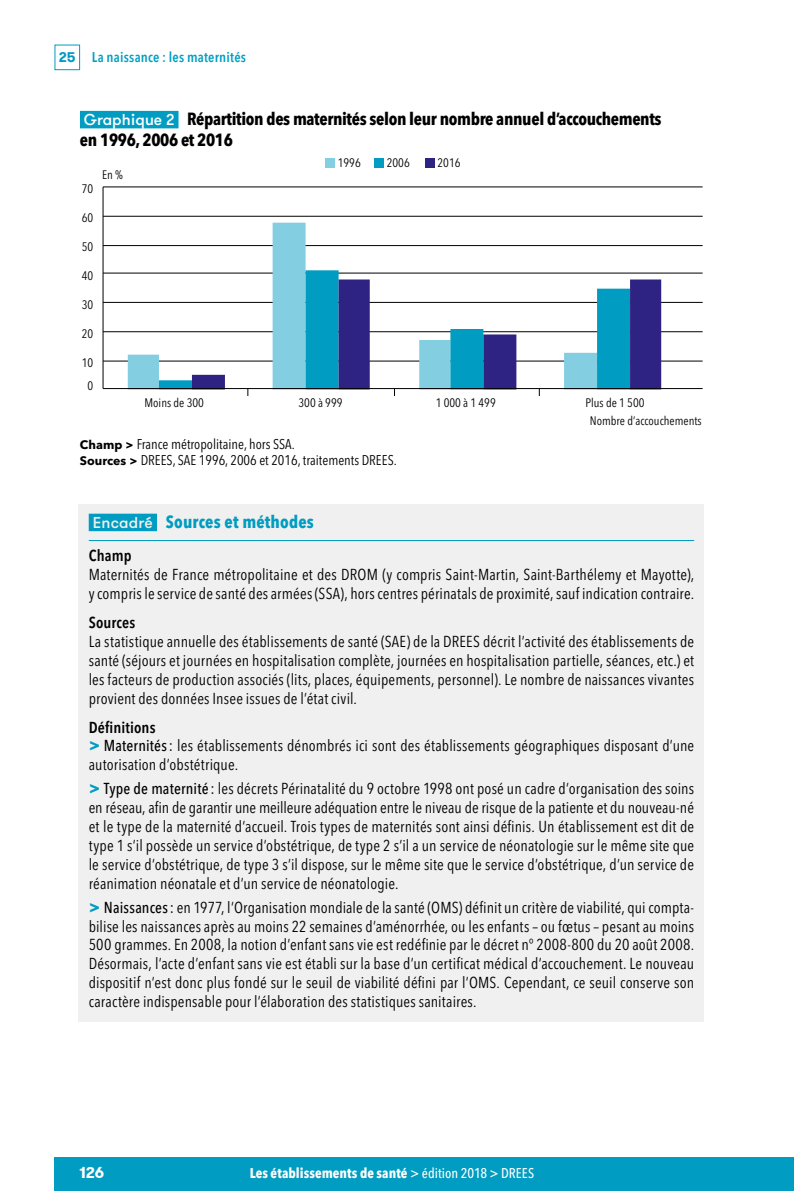
<style>
.page{position:relative;width:794px;height:1191px;background:#fff}
.page>*{position:absolute;margin:0;border:0;box-sizing:border-box;transform-origin:0 0}
.HT_titre{font:700 condensed 17.5px/21px "Avenir Next LT Pro";letter-spacing:-.02em;color:#000}
.ENC_titre{font:700 condensed 17.5px "Avenir Next LT Pro";letter-spacing:.01em;color:#009cc1}
.ENC_texte{font:condensed 15.75px/18.9px "Avenir Next LT Pro";letter-spacing:.01em;color:#000;text-align:justify}
.ENC_inter{font:600 condensed 15.75px "Avenir Next LT Pro";letter-spacing:.01em;color:#000}
.t1{font:700 15.75px "GT Walsheim";color:#fff}
.HT_notes_champ_lectu{font:condensed 14px "Avenir Next LT Pro";color:#000}
.t2{font:700 condensed 14px "Avenir Next LT Pro";letter-spacing:.005em;color:#fff}
.t3{font:600 condensed 14px "Avenir Next LT Pro";letter-spacing:.015em;color:#00a0c4}
.t4{font:condensed 12.25px/24px "Avenir Next LT Pro";color:#020203;text-align:center}
.s1{font-family:"GT Walsheim Pro Trial";font-weight:700;font-stretch:normal;color:#009cc1}
.s2{font-family:"GT Walsheim";font-weight:500;font-stretch:normal;font-size:15.75px;color:#fff}
.s3{font-weight:700;font-stretch:normal;font-size:12.25px}
.s4{font-family:"GT Walsheim";font-weight:500;font-stretch:normal;font-size:15.75px;color:#f0f0f0}
.s5{font-weight:700;font-stretch:normal;font-size:17.5px;color:#009cc1}
.s6{font-weight:500}
</style>
<div class="page">
<div style="left:55px;top:45px;width:25px;height:25px;border:1px solid #009cc1"></div>
<div style="left:55px;top:1157px;width:739px;height:34px;background:#009cc1"></div>
<div style="left:80px;top:111px;width:98px;height:17px;background:#009cc1"></div>
<hr style="left:103px;top:361px;width:599px;height:1px;background:#000">
<hr style="left:103px;top:331px;width:599px;height:1px;background:#000">
<hr style="left:103px;top:302px;width:599px;height:1px;background:#000">
<hr style="left:103px;top:273px;width:599px;height:1px;background:#000">
<hr style="left:103px;top:245px;width:599px;height:1px;background:#000">
<hr style="left:103px;top:216px;width:599px;height:1px;background:#000">
<hr style="left:103px;top:187px;width:599px;height:1px;background:#000">
<svg style="left:128px;top:223px;width:469px;height:165px"></svg>
<svg style="left:159px;top:270px;width:471px;height:118px"></svg>
<svg style="left:192px;top:279px;width:469px;height:109px"></svg>
<div style="left:325px;top:158px;width:10px;height:9px;background:#84cee2"></div>
<div style="left:374px;top:158px;width:10px;height:9px;background:#009cc1"></div>
<div style="left:425px;top:158px;width:10px;height:9px;background:#2e2382"></div>
<hr style="left:103px;top:187px;width:1px;height:201px;background:#000">
<hr style="left:103px;top:388px;width:599px;height:1px;background:#000">
<div style="left:79px;top:504px;width:625px;height:518px;background:#f0f0f0"></div>
<hr style="left:89px;top:540px;width:605px;height:1px;background:#009cc1">
<div style="left:89px;top:513px;width:68px;height:18px;background:#009cc1"></div>
<p class="t3" style="left:59px;top:49px;width:189px"><span class="s1">25</span> La naissance : les maternités</p>
<p class="HT_titre" style="left:80px;top:108px;width:583px"><span class="s2">Graphique 2</span> Répartition des maternités selon leur nombre annuel d’accouchements en 1996, 2006 et 2016</p>
<p class="t4" style="left:338px;top:151px;width:25px">1996</p>
<p class="t4" style="left:387px;top:151px;width:25px">2006</p>
<p class="t4" style="left:437px;top:151px;width:25px">2016</p>
<p class="t4" style="left:82px;top:177px;width:13px">70</p>
<p class="t4" style="left:82px;top:206px;width:13px">60</p>
<p class="t4" style="left:82px;top:235px;width:13px">50</p>
<p class="t4" style="left:82px;top:264px;width:13px">40</p>
<p class="t4" style="left:82px;top:292px;width:13px">30</p>
<p class="t4" style="left:82px;top:321px;width:13px">20</p>
<p class="t4" style="left:82px;top:350px;width:13px">10<br>0</p>
<p class="t4" style="left:102px;top:162px;width:22px">En %</p>
<p class="t4" style="left:144px;top:391px;width:61px">Moins de 300</p>
<p class="t4" style="left:298px;top:391px;width:46px">300 à 999</p>
<p class="t4" style="left:436px;top:391px;width:62px">1 000 à 1 499</p>
<p class="t4" style="left:585px;top:391px;width:60px">Plus de 1 500</p>
<p class="HT_notes_champ_lectu" style="left:80px;top:435px;width:216px"><span class="s3">Champ &gt;</span> France métropolitaine, hors SSA.</p>
<p class="HT_notes_champ_lectu" style="left:80px;top:452px;width:318px"><span class="s3">Sources &gt;</span> DREES, SAE 1996, 2006 et 2016, traitements DREES.</p>
<p class="t4" style="left:590px;top:409px;width:113px">Nombre d’accouchements</p>
<p class="ENC_titre" style="left:93px;top:511px;width:223px"><span class="s4">Encadré</span> Sources et méthodes</p>
<p class="ENC_inter" style="left:89px;top:546px;width:44px">Champ</p>
<p class="ENC_texte" style="left:89px;top:565px;width:607px">Maternités de France métropolitaine et des DROM (y compris Saint-Martin, Saint-Barthélemy et Mayotte), y compris le service de santé des armées (SSA), hors centres périnatals de proximité, sauf indication contraire.</p>
<p class="ENC_inter" style="left:89px;top:613px;width:48px">Sources</p>
<p class="ENC_texte" style="left:89px;top:632px;width:607px">La statistique annuelle des établissements de santé (SAE) de la DREES décrit l’activité des établissements de santé (séjours et journées en hospitalisation complète, journées en hospitalisation partielle, séances, etc.) et les facteurs de production associés (lits, places, équipements, personnel). Le nombre de naissances vivantes provient des données Insee issues de l’état civil.</p>
<p class="ENC_inter" style="left:89px;top:717px;width:68px">Définitions</p>
<p class="ENC_texte" style="left:89px;top:736px;width:607px"><span class="s5">&gt;</span> <span class="s6">Maternités:</span> les établissements dénombrés ici sont des établissements géographiques disposant d’une autorisation d’obstétrique.</p>
<p class="ENC_texte" style="left:89px;top:779px;width:607px"><span class="s5">&gt;</span> <span class="s6">Type de maternité :</span> les décrets Périnatalité du 9 octobre 1998 ont posé un cadre d’organisation des soins en réseau, afin de garantir une meilleure adéquation entre le niveau de risque de la patiente et du nouveau-né et le type de la maternité d’accueil. Trois types de maternités sont ainsi définis. Un établissement est dit de type 1 s’il possède un service d’obstétrique, de type 2 s’il a un service de néonatologie sur le même site que le service d’obstétrique, de type 3 s’il dispose, sur le même site que le service d’obstétrique, d’un service de réanimation néonatale et d’un service de néonatologie.</p>
<p class="ENC_texte" style="left:89px;top:897px;width:607px"><span class="s5">&gt;</span> <span class="s6">Naissances:</span> en 1977, l’Organisation mondiale de la santé (OMS) définit un critère de viabilité, qui compta&shy;bilise les naissances après au moins 22 semaines d’aménorrhée, ou les enfants – ou fœtus – pesant au moins 500 grammes. En 2008, la notion d’enfant sans vie est redéfinie par le décret n° 2008-800 du 20 août 2008.<br>Désormais, l’acte d’enfant sans vie est établi sur la base d’un certificat médical d’accouchement. Le nouveau dispositif n’est donc plus fondé sur le seuil de viabilité défini par l’OMS. Cependant, ce seuil conserve son caractère indispensable pour l’élaboration des statistiques sanitaires.</p>
<p class="t1" style="left:79px;top:1162px;width:26px">126</p>
<p class="t2" style="left:250px;top:1165px;width:286px">Les établissements de santé <span class="s6">&gt; édition 2018 &gt; DREES</span></p>
</div>
